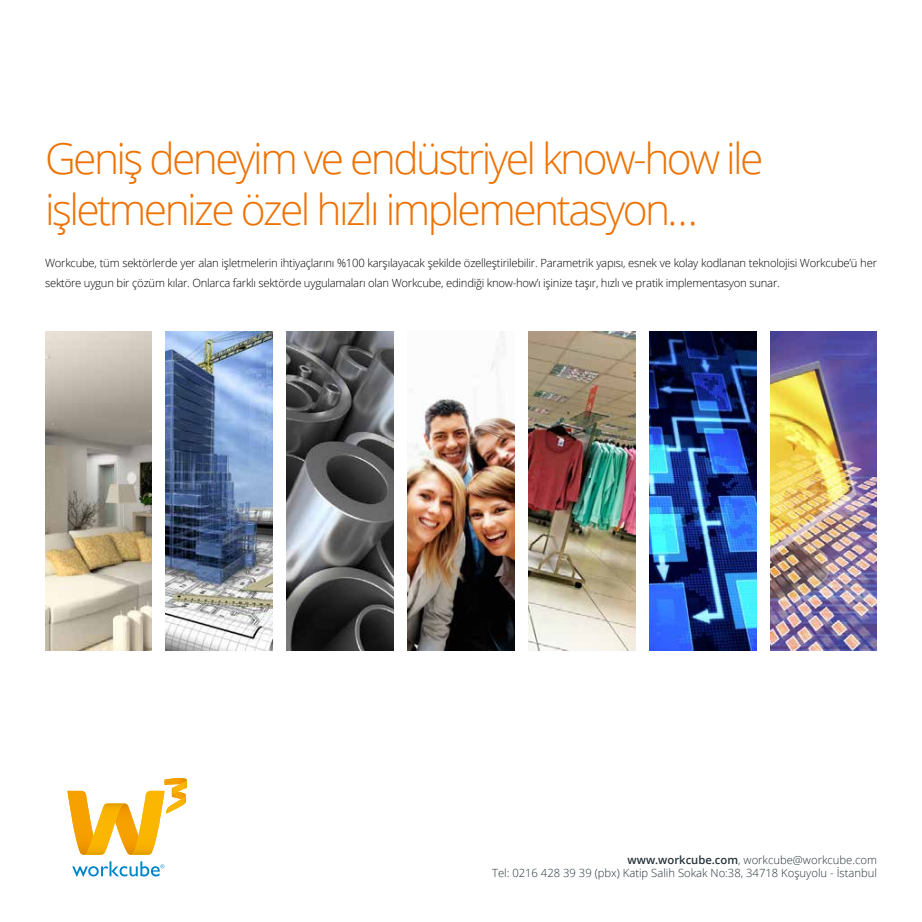
<style>
.page{position:relative;width:922px;height:922px;background:#fff}
.page>*{position:absolute;margin:0;border:0;box-sizing:border-box;transform-origin:0 0}
.t1{font:300 42.5px/51px "Open Sans";letter-spacing:-.06em;color:#ee7203}
.t2{font:300 11.25px/20px "Open Sans";letter-spacing:-.02em;color:#000}
.t3{font:300 11.25px/13.1px "Open Sans";color:#263238;text-align:right}
.s1{font-weight:600}
</style>
<div class="page">
<img style="left:407px;top:331px;width:107px;height:319px">
<img style="left:649px;top:331px;width:106px;height:319px">
<img style="left:45px;top:331px;width:106px;height:319px">
<img style="left:287px;top:331px;width:106px;height:319px">
<img style="left:528px;top:331px;width:107px;height:319px">
<img style="left:166px;top:331px;width:106px;height:319px">
<img style="left:770px;top:331px;width:106px;height:319px">
<svg style="left:72px;top:861px;width:92px;height:15px"></svg>
<svg style="left:67px;top:778px;width:120px;height:76px"></svg>
<img style="left:166px;top:794px;width:20px;height:19px">
<h1 class="t1" style="left:45px;top:132px;width:719px">Geniş deneyim ve endüstriyel know-how ile işletmenize özel hızlı implementasyon…</h1>
<p class="t2" style="left:45px;top:253px;width:833px">Workcube, tüm sektörlerde yer alan işletmelerin ihtiyaçlarını %100 karşılayacak şekilde özelleştirilebilir. Parametrik yapısı, esnek ve kolay kodlanan teknolojisi Workcube’ü her sektöre uygun bir çözüm kılar. Onlarca farklı sektörde uygulamaları olan Workcube, edindiği know-how’ı işinize taşır, hızlı ve pratik implementasyon sunar.</p>
<p class="t3" style="left:492px;top:852px;width:386px"><span class="s1">www.workcube.com</span>, workcube@workcube.com<br>Tel: 0216 428 39 39 (pbx) Katip Salih Sokak No:38, 34718 Koşuyolu - İstanbul</p>
</div>
